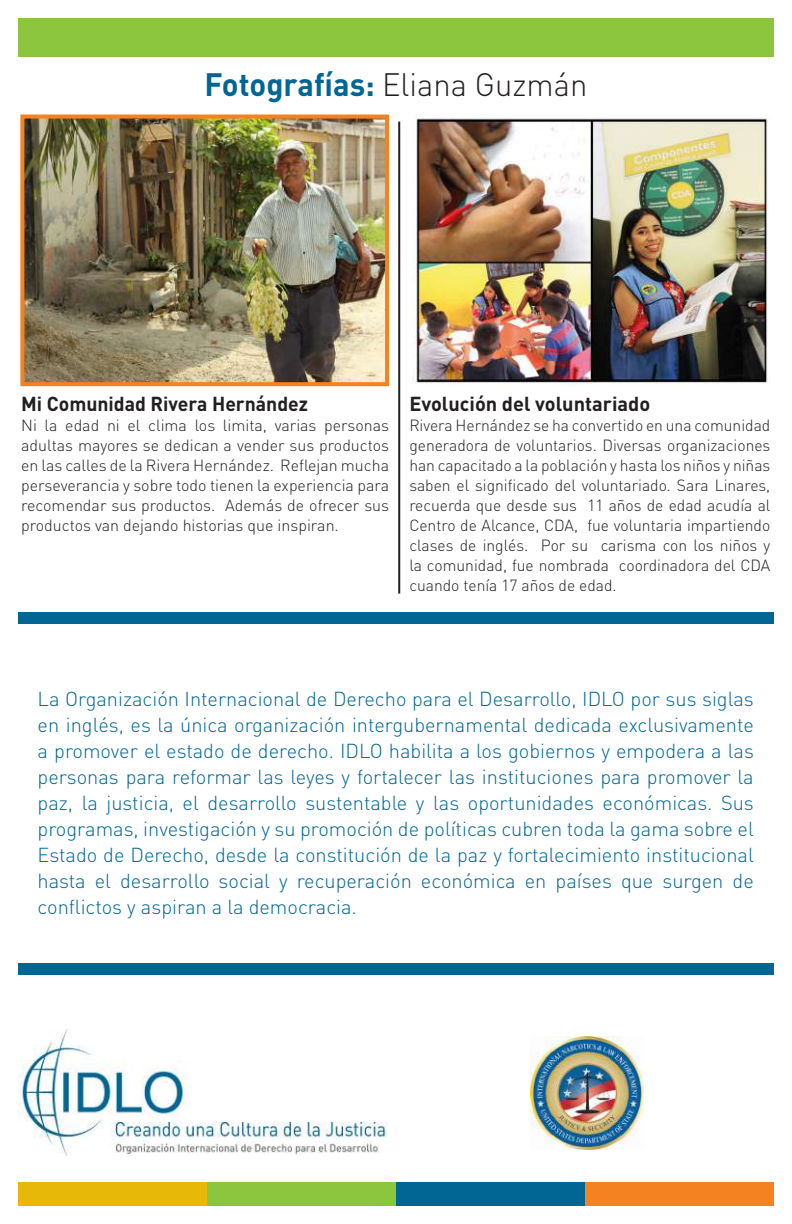
<style>
.page{position:relative;width:792px;height:1224px;background:#fff}
.page>*{position:absolute;margin:0;border:0;box-sizing:border-box;transform-origin:0 0}
.t1{font:700 32px "DIN";color:#016694}
.t2{font:300 20px/26px "DIN";color:#016694;text-align:justify}
.t3{font:700 20px "DIN";color:#231f20}
.t4{font:300 16px/20px "DIN";color:#231f20;text-align:justify}
.s1{font-weight:300;color:#231f20}
</style>
<div class="page">
<div style="left:18px;top:18px;width:756px;height:38px;background:#8bc63e"></div>
<div style="left:18px;top:1182px;width:189px;height:24px;background:#e8b809"></div>
<div style="left:207px;top:1182px;width:189px;height:24px;background:#8bc63e"></div>
<div style="left:396px;top:1182px;width:189px;height:24px;background:#016694"></div>
<div style="left:585px;top:1182px;width:189px;height:24px;background:#f58220"></div>
<img style="left:18px;top:1030px;width:369px;height:126px">
<img style="left:531px;top:1037px;width:113px;height:113px">
<img style="left:413px;top:115px;width:355px;height:271px">
<hr style="left:398px;top:122px;width:2px;height:472px;background:#231f20">
<img style="left:25px;top:120px;width:359px;height:261px">
<div style="left:20px;top:115px;width:369px;height:271px;border:4px solid #f58220"></div>
<div style="left:18px;top:612px;width:756px;height:12px;background:#016694"></div>
<div style="left:18px;top:963px;width:756px;height:12px;background:#016694"></div>
<h1 class="t1" style="left:205px;top:64px;width:384px">Fotografías: <span class="s1">Eliana Guzmán</span></h1>
<p class="t3" style="left:21px;top:391px;width:288px">Mi Comunidad Rivera Hernández</p>
<p class="t4" style="left:21px;top:415px;width:369px">Ni la edad ni el clima los limita, varias personas adultas mayores se dedican a vender sus productos en las calles de la Rivera Hernández. Reflejan mucha perseverancia y sobre todo tienen la experiencia para recomendar sus productos. Además de ofrecer sus productos van dejando historias que inspiran.</p>
<p class="t3" style="left:409px;top:391px;width:242px">Evolución del voluntariado</p>
<p class="t4" style="left:409px;top:415px;width:363px">Rivera Hernández se ha convertido en una comunidad generadora de voluntarios. Diversas organizaciones han capacitado a la población y hasta los niños y niñas saben el significado del voluntariado. Sara Linares, recuerda que desde sus 11 años de edad acudía al Centro de Alcance, CDA, fue voluntaria impartiendo clases de inglés. Por su carisma con los niños y la comunidad, fue nombrada coordinadora del CDA cuando tenía 17 años de edad.</p>
<p class="t2" style="left:38px;top:686px;width:718px">La Organización Internacional de Derecho para el Desarrollo, IDLO por sus siglas en inglés, es la única organización intergubernamental dedicada exclusivamente a promover el estado de derecho. IDLO habilita a los gobiernos y empodera a las personas para reformar las leyes y fortalecer las instituciones para promover la paz, la justicia, el desarrollo sustentable y las oportunidades económicas. Sus programas, investigación y su promoción de políticas cubren toda la gama sobre el Estado de Derecho, desde la constitución de la paz y fortalecimiento institucional hasta el desarrollo social y recuperación económica en países que surgen de conflictos y aspiran a la democracia.</p>
</div>
